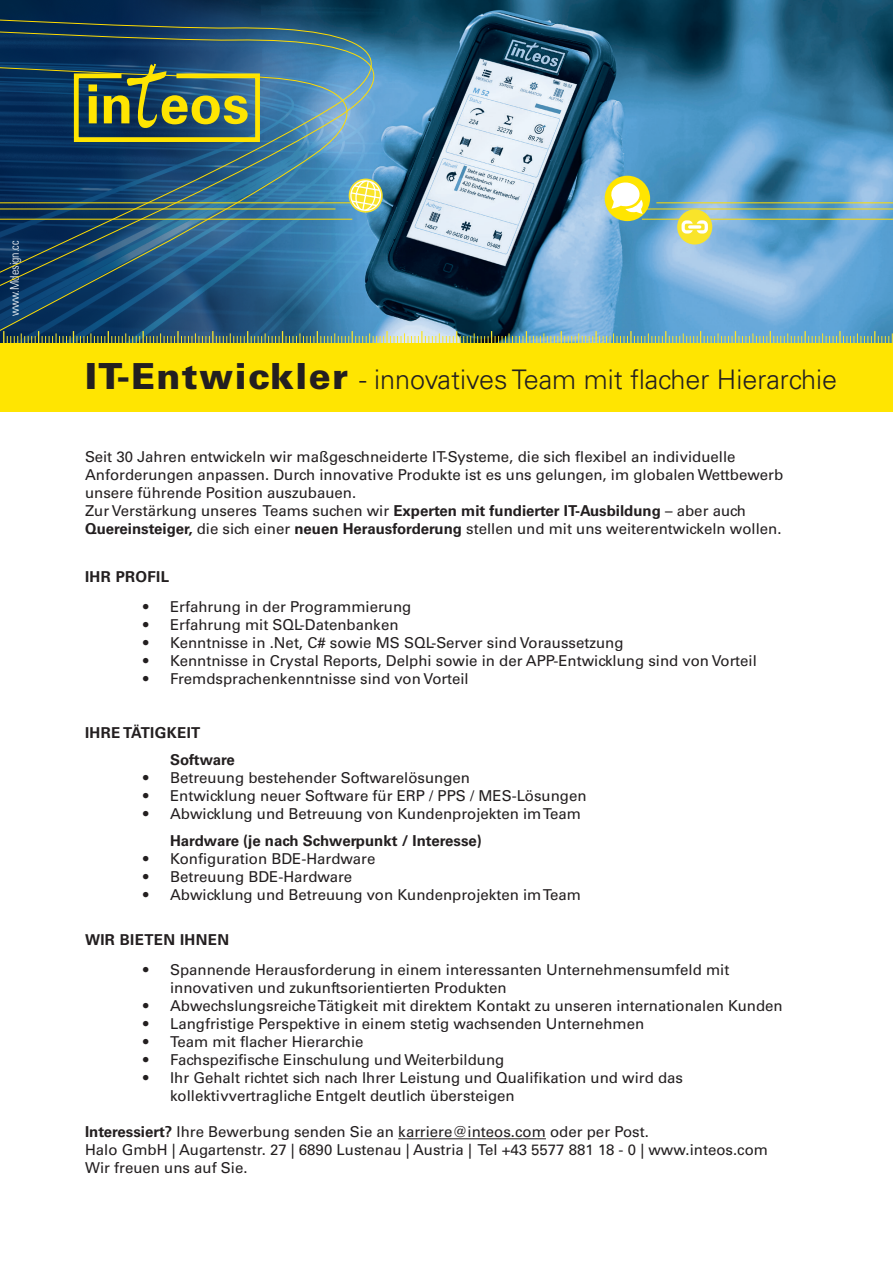
<style>
.page{position:relative;width:893px;height:1263px;background:#fff}
.page>*{position:absolute;margin:0;border:0;box-sizing:border-box;transform-origin:0 0}
.t1{font:700 53.85px "Univers";color:#ffe501}
.t2{font:300 27px "Univers LT Std";color:#231f20}
.t3{font:15px/18px "Univers LT Std";color:#231f20}
.t4{font:700 15px/27px "Univers LT Std";color:#231f20}
.t5{font:700 15px "Univers LT Std";letter-spacing:.025em;color:#231f20}
.t6{font:300 condensed 12px "Univers LT Std";color:#fff}
.s1{font-family:"Handwrite Marker";font-weight:400;font-size:107.85px}
.s2{font-weight:900;font-size:36px}
.s3{font-weight:700}
</style>
<div class="page">
<img style="left:409px;top:0;width:484px;height:331px">
<img style="left:0;top:0;width:409px;height:343px">
<img style="left:3px;top:331px;width:890px;height:12px">
<div style="left:0;top:343px;width:893px;height:68px;background:#ffe501"></div>
<hr style="left:398px;top:1138px;width:148px;height:1px;background:#231f20">
<svg style="left:0;top:298px;width:373px;height:36px"></svg>
<svg style="left:0;top:29px;width:403px;height:269px"></svg>
<svg style="left:0;top:17px;width:400px;height:269px"></svg>
<hr style="left:0;top:203px;width:367px;height:1px;background:#ffdc01">
<hr style="left:0;top:219px;width:352px;height:1px;background:#ffdc01">
<hr style="left:0;top:209px;width:335px;height:1px;background:#ffdc01">
<hr style="left:656px;top:203px;width:237px;height:1px;background:#ffdc01">
<hr style="left:642px;top:219px;width:251px;height:1px;background:#ffdc01">
<hr style="left:625px;top:209px;width:268px;height:1px;background:#ffdc01">
<svg style="left:349px;top:179px;width:34px;height:34px"></svg>
<svg style="left:350px;top:180px;width:31px;height:31px"></svg>
<div style="left:677px;top:209px;width:35px;height:35px;background:#f9e42a;border-radius:50%"></div>
<svg style="left:681px;top:220px;width:27px;height:14px"></svg>
<div style="left:605px;top:176px;width:45px;height:45px;background:#ffe501;border-radius:50%"></div>
<svg style="left:610px;top:182px;width:33px;height:32px"></svg>
<p class="t6" style="left:8px;top:316px;width:78px;rotate:-90deg">www.Mdesign.cc</p>
<h1 class="t1" style="left:85px;top:73px;width:165px">in<span class="s1">t</span>eos</h1>
<h2 class="t2" style="left:85px;top:363px;width:754px"><span class="s2">IT-Entwickler</span> - innovatives Team mit flacher Hierarchie</h2>
<p class="t3" style="left:85px;top:447px;width:700px">Seit 30 Jahren entwickeln wir maßgeschneiderte IT-Systeme, die sich flexibel an individuelle Anforderungen anpassen. Durch innovative Produkte ist es uns gelungen, im globalen Wettbewerb unsere führende Position auszubauen.<br>Zur Verstärkung unseres Teams suchen wir <span class="s3">Experten mit fundierter IT-Ausbildung</span> – aber auch <span class="s3">Quereinsteiger,</span> die sich einer <span class="s3">neuen Herausforderung</span> stellen und mit uns weiterentwickeln wollen.</p>
<p class="t5" style="left:85px;top:568px;width:86px">IHR PROFIL</p>
<p class="t3" style="left:143px;top:598px;width:270px">• Erfahrung in der Programmierung</p>
<p class="t3" style="left:143px;top:616px;width:257px">• Erfahrung mit SQL-Datenbanken</p>
<p class="t3" style="left:143px;top:634px;width:482px">• Kenntnisse in .Net, C# sowie MS SQL-Server sind Voraussetzung</p>
<p class="t3" style="left:143px;top:652px;width:615px">• Kenntnisse in Crystal Reports, Delphi sowie in der APP-Entwicklung sind von Vorteil</p>
<p class="t3" style="left:143px;top:670px;width:327px">• Fremdsprachenkenntnisse sind von Vorteil</p>
<p class="t4" style="left:170px;top:720px;width:66px;text-indent:-85px">IHRE TÄTIGKEIT<br>Software</p>
<p class="t3" style="left:143px;top:769px;width:328px">• Betreuung bestehender Softwarelösungen</p>
<p class="t3" style="left:143px;top:787px;width:445px">• Entwicklung neuer Software für ERP / PPS / MES-Lösungen</p>
<p class="t3" style="left:143px;top:805px;width:439px">• Abwicklung und Betreuung von Kundenprojekten im Team</p>
<p class="t4" style="left:170px;top:828px;width:313px">Hardware (je nach Schwerpunkt / Interesse)</p>
<p class="t3" style="left:143px;top:850px;width:234px">• Konfiguration BDE-Hardware</p>
<p class="t3" style="left:143px;top:868px;width:211px">• Betreuung BDE-Hardware</p>
<p class="t3" style="left:143px;top:886px;width:439px">• Abwicklung und Betreuung von Kundenprojekten im Team</p>
<p class="t5" style="left:85px;top:931px;width:145px">WIR BIETEN IHNEN</p>
<p class="t3" style="left:170px;top:961px;width:561px;text-indent:-27px">• Spannende Herausforderung in einem interessanten Unternehmensumfeld mit innovativen und zukunftsorientierten Produkten</p>
<p class="t3" style="left:143px;top:997px;width:641px">• Abwechslungsreiche Tätigkeit mit direktem Kontakt zu unseren internationalen Kunden</p>
<p class="t3" style="left:143px;top:1015px;width:503px">• Langfristige Perspektive in einem stetig wachsenden Unternehmen</p>
<p class="t3" style="left:143px;top:1033px;width:222px">• Team mit flacher Hierarchie</p>
<p class="t3" style="left:143px;top:1051px;width:363px">• Fachspezifische Einschulung und Weiterbildung</p>
<p class="t3" style="left:170px;top:1069px;width:514px;text-indent:-27px">• Ihr Gehalt richtet sich nach Ihrer Leistung und Qualifikation und wird das kollektivvertragliche Entgelt deutlich übersteigen</p>
<p class="t3" style="left:85px;top:1123px;width:684px"><span class="s3">Interessiert?</span> Ihre Bewerbung senden Sie an karriere@inteos.com oder per Post.<br>Halo GmbH | Augartenstr. 27 | 6890 Lustenau | Austria | Tel +43 5577 881 18 - 0 | www.inteos.com<br>Wir freuen uns auf Sie.</p>
</div>
